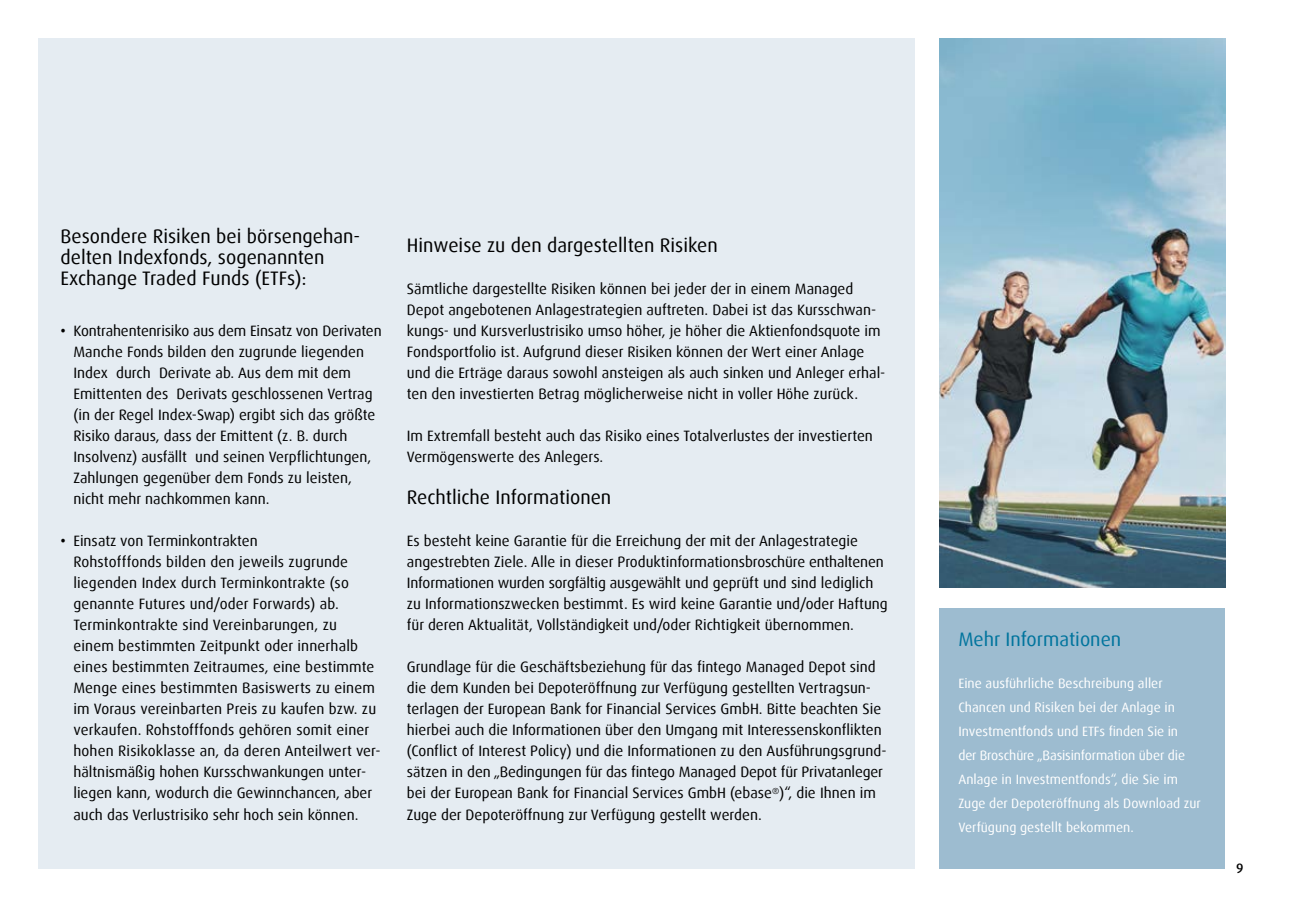
<style>
.page{position:relative;width:1289px;height:919px;background:#fff}
.page>*{position:absolute;margin:0;border:0;box-sizing:border-box;transform-origin:0 0}
.t1{font:19.5px/21px "Dax";color:#000}
.t2{font:19.5px "Dax";color:#00749d}
.t3{font:15px/21px "Dax";color:#000}
.t4{font:13.5px/24px "Dax";color:#fff}
.t5{font:500 13.5px "Dax";color:#000}
.s1{font-weight:500}
</style>
<div class="page">
<div style="left:38px;top:38px;width:877px;height:830px;background:#e5ecf2"></div>
<div style="left:939px;top:608px;width:286px;height:260px;background:#9dbcd0"></div>
<img style="left:939px;top:38px;width:286px;height:549px">
<h1 class="t1" style="left:61px;top:226px;width:301px">Besondere Risiken bei börsengehan&shy;delten Indexfonds, sogenannten<br>Exchange Traded Funds (ETFs):</h1>
<p class="t3" style="left:73px;top:320px;width:310px;text-indent:-13px"><span class="s1">•</span> Kontrahentenrisiko aus dem Einsatz von Derivaten Manche Fonds bilden den zugrunde liegenden Index durch Derivate ab. Aus dem mit dem Emittenten des Derivats geschlossenen Vertrag (in der Regel Index-Swap) ergibt sich das größte Risiko daraus, dass der Emittent (z. B. durch Insolvenz) ausfällt und seinen Verpflichtungen, Zahlungen gegenüber dem Fonds zu leisten, nicht mehr nachkommen kann.</p>
<p class="t3" style="left:73px;top:530px;width:309px;text-indent:-13px"><span class="s1">•</span> Einsatz von Terminkontrakten<br>Rohstofffonds bilden den jeweils zugrunde liegenden Index durch Terminkontrakte (so genannte Futures und/oder Forwards) ab.<br>Terminkontrakte sind Vereinbarungen, zu einem bestimmten Zeitpunkt oder innerhalb eines bestimmten Zeitraumes, eine bestimmte Menge eines bestimmten Basiswerts zu einem im Voraus vereinbarten Preis zu kaufen bzw. zu verkaufen. Rohstofffonds gehören somit einer hohen Risikoklasse an, da deren Anteilwert ver&shy;hältnismäßig hohen Kursschwankungen unter&shy;liegen kann, wodurch die Gewinnchancen, aber auch das Verlustrisiko sehr hoch sein können.</p>
<h1 class="t1" style="left:407px;top:235px;width:312px">Hinweise zu den dargestellten Risiken</h1>
<p class="t3" style="left:407px;top:278px;width:480px">Sämtliche dargestellte Risiken können bei jeder der in einem Managed Depot angebotenen Anlagestrategien auftreten. Dabei ist das Kursschwan&shy;kungs- und Kursverlustrisiko umso höher, je höher die Aktienfondsquote im Fondsportfolio ist. Aufgrund dieser Risiken können der Wert einer Anlage und die Erträge daraus sowohl ansteigen als auch sinken und Anleger erhal&shy;ten den investierten Betrag möglicherweise nicht in voller Höhe zurück.</p>
<p class="t3" style="left:407px;top:425px;width:467px">Im Extremfall besteht auch das Risiko eines Totalverlustes der investierten<br>Vermögenswerte des Anlegers.</p>
<h1 class="t1" style="left:407px;top:487px;width:206px">Rechtliche Informationen</h1>
<p class="t3" style="left:407px;top:530px;width:482px">Es besteht keine Garantie für die Erreichung der mit der Anlagestrategie angestrebten Ziele. Alle in dieser Produktinformationsbroschüre enthaltenen Informationen wurden sorgfältig ausgewählt und geprüft und sind lediglich zu Informationszwecken bestimmt. Es wird keine Garantie und/oder Haftung für deren Aktualität, Vollständigkeit und/oder Richtigkeit übernommen.</p>
<p class="t3" style="left:407px;top:656px;width:481px">Grundlage für die Geschäftsbeziehung für das fintego Managed Depot sind die dem Kunden bei Depoteröffnung zur Verfügung gestellten Vertragsun&shy;terlagen der European Bank for Financial Services GmbH. Bitte beachten Sie hierbei auch die Informationen über den Umgang mit Interessenskonflikten (Conflict of Interest Policy) und die Informationen zu den Ausführungsgrund&shy;sätzen in den „Bedingungen für das fintego Managed Depot für Privatanleger bei der European Bank for Financial Services GmbH (ebase<sup>®</sup>)“, die Ihnen im Zuge der Depoteröffnung zur Verfügung gestellt werden.</p>
<h1 class="t2" style="left:958px;top:628px;width:164px">Mehr Informationen</h1>
<p class="t4" style="left:958px;top:671px;width:244px">Eine ausführliche Beschreibung aller Chancen und Risiken bei der Anlage in Investmentfonds und ETFs finden Sie in<br>der Broschüre „Basisinformation über die Anlage in Investmentfonds“, die Sie im Zuge der Depoteröffnung als Download zur Verfügung gestellt bekommen.</p>
<p class="t5" style="left:1235px;top:860px;width:9px">9</p>
</div>
